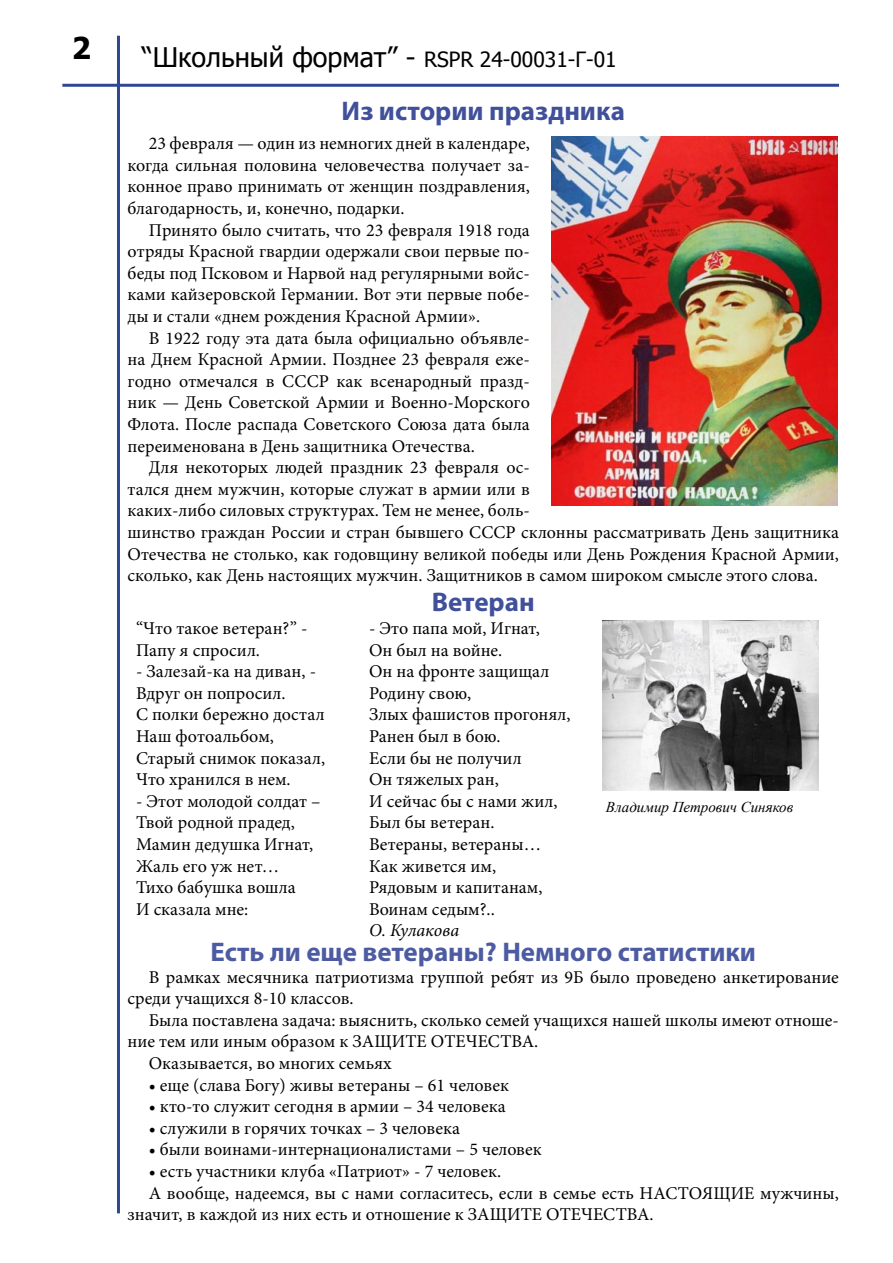
<style>
.page{position:relative;width:893px;height:1263px;background:#fff}
.page>*{position:absolute;margin:0;border:0;box-sizing:border-box;transform-origin:0 0}
.t1{font:700 27px "Myriad Pro";color:#4d5ca2}
.t2{font:27px "Tahoma";color:#000}
.t3{font:700 27px "Myriad Pro";color:#40509a}
.t4{font:18px/21.6px "Minion Pro";color:#000}
.t5{font:italic 18px "Minion Pro";color:#000}
.t6{font:italic 15px "Times New Roman";color:#000}
.s1{font-size:21px}
</style>
<div class="page">
<hr style="left:117px;top:36px;width:3px;height:1177px;background:#314794">
<hr style="left:62px;top:84px;width:777px;height:3px;background:#314794">
<img style="left:551px;top:136px;width:286px;height:369px">
<img style="left:602px;top:621px;width:216px;height:169px">
<h1 class="t2" style="left:142px;top:39px;width:476px">“Школьный формат” - <span class="s1">RSPR 24-00031-Г-01</span></h1>
<h1 class="t3" style="left:342px;top:93px;width:285px">Из истории праздника</h1>
<p class="t4" style="left:128px;top:133px;width:404px;text-align:justify;text-indent:21px">23 февраля — один из немногих дней в календаре, когда сильная половина человечества получает за&shy;конное право принимать от женщин поздравления, благодарность, и, конечно, подарки.</p>
<p class="t4" style="left:128px;top:219px;width:404px;text-align:justify;text-indent:21px">Принято было считать, что 23 февраля 1918 года отряды Красной гвардии одержали свои первые по&shy;беды под Псковом и Нарвой над регулярными войс&shy;ками кайзеровской Германии. Вот эти первые побе&shy;ды и стали «днем рождения Красной Армии».</p>
<p class="t4" style="left:128px;top:327px;width:404px;text-align:justify;text-indent:21px">В 1922 году эта дата была официально объявле&shy;на Днем Красной Армии. Позднее 23 февраля еже&shy;годно отмечался в СССР как всенародный празд&shy;ник — День Советской Армии и Военно-Морского Флота. После распада Советского Союза дата была переименована в День защитника Отечества.</p>
<p class="t4" style="left:128px;top:457px;width:713px;text-indent:21px">Для некоторых людей праздник 23 февраля ос-<br>тался днем мужчин, которые служат в армии или в<br>каких-либо силовых структурах. Тем не менее, боль-<br>шинство граждан России и стран бывшего СССР склонны рассматривать День защитника Отечества не столько, как годовщину великой победы или День Рождения Красной Армии, сколько, как День настоящих мужчин. Защитников в самом широком смысле этого слова.</p>
<h1 class="t3" style="left:432px;top:584px;width:104px">Ветеран</h1>
<p class="t4" style="left:136px;top:617px;width:173px">“Что такое ветеран?” -<br>Папу я спросил.</p>
<p class="t4" style="left:136px;top:661px;width:191px">- Залезай-ка на диван, -<br>Вдруг он попросил.<br>С полки бережно достал<br>Наш фотоальбом,<br>Старый снимок показал,<br>Что хранился в нем.</p>
<p class="t4" style="left:136px;top:790px;width:186px">- Этот молодой солдат –<br>Твой родной прадед,<br>Мамин дедушка Игнат,<br>Жаль его уж нет…<br>Тихо бабушка вошла<br>И сказала мне:</p>
<p class="t4" style="left:369px;top:617px;width:203px">- Это папа мой, Игнат,<br>Он был на войне.<br>Он на фронте защищал<br>Родину свою,<br>Злых фашистов прогонял,<br>Ранен был в бою.<br>Если бы не получил<br>Он тяжелых ран,<br>И сейчас бы с нами жил,<br>Был бы ветеран.<br>Ветераны, ветераны…<br>Как живется им,<br>Рядовым и капитанам,<br>Воинам седым?..</p>
<p class="t5" style="left:369px;top:918px;width:92px">О. Кулакова</p>
<h1 class="t1" style="left:210px;top:934px;width:547px">Есть ли еще ветераны? Немного статистики</h1>
<p class="t4" style="left:128px;top:966px;width:713px;text-indent:21px">В рамках месячника патриотизма группой ребят из 9Б было проведено анкетирование среди учащихся 8-10 классов.</p>
<p class="t4" style="left:149px;top:1009px;width:692px">Была поставлена задача: выяснить, сколько семей учащихся нашей школы имеют отноше-</p>
<p class="t4" style="left:128px;top:1031px;width:412px">ние тем или иным образом к ЗАЩИТЕ ОТЕЧЕСТВА.</p>
<p class="t4" style="left:149px;top:1052px;width:244px">Оказывается, во многих семьях</p>
<p class="t4" style="left:149px;top:1074px;width:362px">• еще (слава Богу) живы ветераны – 61 человек</p>
<p class="t4" style="left:149px;top:1096px;width:358px">• кто-то служит сегодня в армии – 34 человека</p>
<p class="t4" style="left:149px;top:1117px;width:313px">• служили в горячих точках – 3 человека</p>
<p class="t4" style="left:149px;top:1139px;width:395px">• были воинами-интернационалистами – 5 человек</p>
<p class="t4" style="left:149px;top:1160px;width:354px">• есть участники клуба «Патриот» - 7 человек.</p>
<p class="t4" style="left:149px;top:1182px;width:692px">А вообще, надеемся, вы с нами согласитесь, если в семье есть НАСТОЯЩИЕ мужчины,</p>
<p class="t4" style="left:128px;top:1204px;width:528px">значит, в каждой из них есть и отношение к ЗАЩИТЕ ОТЕЧЕСТВА.</p>
<p class="t6" style="left:606px;top:796px;width:189px">Владимир Петрович Синяков</p>
</div>
